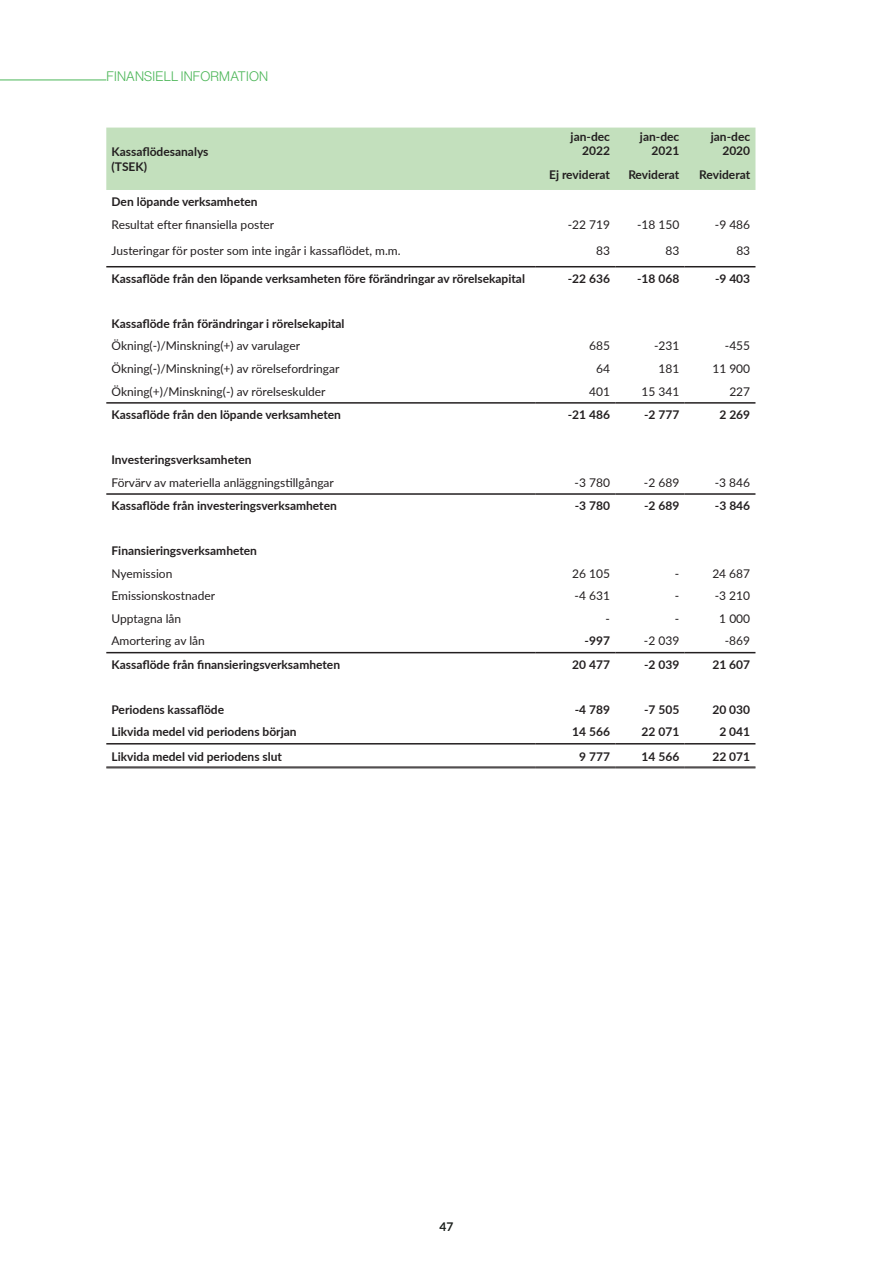
<style>
.page{position:relative;width:893px;height:1263px;background:#fff}
.page>*{position:absolute;margin:0;border:0;box-sizing:border-box;transform-origin:0 0}
.t1{font:13.5px "N Haas Grotesk DS Pro 45 Lt";letter-spacing:.015em;color:#4cb658}
.t2{font:700 12px/14.4px "Lato";color:#231f20;text-align:right}
.t3{font:12px "Lato";color:#231f20}
.t4{font:700 12px "Lato";color:#181d1a}
</style>
<div class="page">
<hr style="left:0;top:80px;width:106px;height:1px;background:#4cb658">
<div style="left:106px;top:128px;width:649px;height:62px;background:#c3e0bd"></div>
<hr style="left:106px;top:266px;width:430px;height:1px;background:#231f20">
<hr style="left:536px;top:266px;width:79px;height:1px;background:#231f20">
<hr style="left:615px;top:266px;width:70px;height:1px;background:#231f20">
<hr style="left:685px;top:266px;width:70px;height:1px;background:#231f20">
<hr style="left:536px;top:402px;width:79px;height:2px;background:#231f20">
<hr style="left:106px;top:402px;width:430px;height:2px;background:#231f20">
<hr style="left:615px;top:402px;width:70px;height:2px;background:#231f20">
<hr style="left:685px;top:402px;width:70px;height:2px;background:#231f20">
<hr style="left:106px;top:493px;width:430px;height:2px;background:#231f20">
<hr style="left:536px;top:493px;width:79px;height:2px;background:#231f20">
<hr style="left:615px;top:493px;width:70px;height:2px;background:#231f20">
<hr style="left:685px;top:493px;width:70px;height:2px;background:#231f20">
<hr style="left:106px;top:652px;width:430px;height:1px;background:#231f20">
<hr style="left:536px;top:652px;width:79px;height:1px;background:#231f20">
<hr style="left:615px;top:652px;width:70px;height:1px;background:#231f20">
<hr style="left:685px;top:652px;width:70px;height:1px;background:#231f20">
<hr style="left:106px;top:743px;width:430px;height:1px;background:#231f20">
<hr style="left:536px;top:743px;width:79px;height:1px;background:#231f20">
<hr style="left:615px;top:743px;width:70px;height:1px;background:#231f20">
<hr style="left:685px;top:743px;width:70px;height:1px;background:#231f20">
<hr style="left:106px;top:767px;width:430px;height:1px;background:#231f20">
<hr style="left:106px;top:768px;width:430px;height:1px;background:#231f20">
<hr style="left:536px;top:767px;width:79px;height:1px;background:#231f20">
<hr style="left:536px;top:768px;width:79px;height:1px;background:#231f20">
<hr style="left:615px;top:767px;width:70px;height:1px;background:#231f20">
<hr style="left:615px;top:768px;width:70px;height:1px;background:#231f20">
<hr style="left:685px;top:767px;width:70px;height:1px;background:#231f20">
<hr style="left:685px;top:768px;width:70px;height:1px;background:#231f20">
<p class="t1" style="left:106px;top:69px;width:163px">FINANSIELL INFORMATION</p>
<p class="t2" style="left:112px;top:144px;width:98px;text-align:left">Kassaflödesanalys (TSEK)</p>
<p class="t2" style="left:571px;top:129px;width:41px">jan-dec<br>2022</p>
<p class="t2" style="left:640px;top:129px;width:41px">jan-dec<br>2021</p>
<p class="t2" style="left:711px;top:129px;width:41px">jan-dec<br>2020</p>
<p class="t2" style="left:549px;top:167px;width:62px">Ej reviderat</p>
<p class="t2" style="left:628px;top:167px;width:53px">Reviderat</p>
<p class="t2" style="left:699px;top:167px;width:53px">Reviderat</p>
<p class="t2" style="left:112px;top:194px;width:148px">Den löpande verksamheten</p>
<p class="t3" style="left:112px;top:216px;width:164px">Resultat efter finansiella poster</p>
<p class="t3" style="left:568px;top:216px;width:44px">-22 719</p>
<p class="t3" style="left:637px;top:216px;width:44px">-18 150</p>
<p class="t3" style="left:715px;top:216px;width:37px">-9 486</p>
<p class="t3" style="left:112px;top:242px;width:290px">Justeringar för poster som inte ingår i kassaflödet, m.m.</p>
<p class="t3" style="left:596px;top:242px;width:15px">83</p>
<p class="t3" style="left:665px;top:242px;width:15px">83</p>
<p class="t3" style="left:736px;top:242px;width:15px">83</p>
<p class="t2" style="left:112px;top:271px;width:415px">Kassaflöde från den löpande verksamheten före förändringar av rörelsekapital</p>
<p class="t2" style="left:568px;top:271px;width:44px">-22 636</p>
<p class="t2" style="left:637px;top:271px;width:44px">-18 068</p>
<p class="t2" style="left:715px;top:271px;width:37px">-9 403</p>
<p class="t2" style="left:112px;top:316px;width:235px">Kassaflöde från förändringar i rörelsekapital</p>
<p class="t3" style="left:112px;top:337px;width:190px">Ökning(-)/Minskning(+) av varulager</p>
<p class="t3" style="left:589px;top:337px;width:22px">685</p>
<p class="t3" style="left:654px;top:337px;width:27px">-231</p>
<p class="t3" style="left:725px;top:337px;width:27px">-455</p>
<p class="t3" style="left:112px;top:360px;width:229px">Ökning(-)/Minskning(+) av rörelsefordringar</p>
<p class="t3" style="left:596px;top:360px;width:15px">64</p>
<p class="t3" style="left:658px;top:360px;width:22px">181</p>
<p class="t3" style="left:712px;top:360px;width:39px">11 900</p>
<p class="t3" style="left:112px;top:383px;width:216px">Ökning(+)/Minskning(-) av rörelseskulder</p>
<p class="t3" style="left:589px;top:383px;width:22px">401</p>
<p class="t3" style="left:641px;top:383px;width:39px">15 341</p>
<p class="t3" style="left:729px;top:383px;width:22px">227</p>
<p class="t2" style="left:112px;top:407px;width:231px">Kassaflöde från den löpande verksamheten</p>
<p class="t2" style="left:568px;top:407px;width:44px">-21 486</p>
<p class="t2" style="left:644px;top:407px;width:37px">-2 777</p>
<p class="t2" style="left:719px;top:407px;width:32px">2 269</p>
<p class="t2" style="left:112px;top:452px;width:142px">Investeringsverksamheten</p>
<p class="t3" style="left:112px;top:474px;width:224px">Förvärv av materiella anläggningstillgångar</p>
<p class="t3" style="left:575px;top:474px;width:37px">-3 780</p>
<p class="t3" style="left:644px;top:474px;width:37px">-2 689</p>
<p class="t3" style="left:715px;top:474px;width:37px">-3 846</p>
<p class="t2" style="left:112px;top:498px;width:227px">Kassaflöde från investeringsverksamheten</p>
<p class="t2" style="left:575px;top:498px;width:37px">-3 780</p>
<p class="t2" style="left:644px;top:498px;width:37px">-2 689</p>
<p class="t2" style="left:715px;top:498px;width:37px">-3 846</p>
<p class="t2" style="left:112px;top:543px;width:147px">Finansieringsverksamheten</p>
<p class="t3" style="left:112px;top:565px;width:62px">Nyemission</p>
<p class="t3" style="left:572px;top:565px;width:39px">26 105</p>
<p class="t3" style="left:675px;top:565px;width:6px">-</p>
<p class="t3" style="left:712px;top:565px;width:39px">24 687</p>
<p class="t3" style="left:112px;top:587px;width:105px">Emissionskostnader</p>
<p class="t3" style="left:575px;top:587px;width:37px">-4 631</p>
<p class="t3" style="left:675px;top:587px;width:6px">-</p>
<p class="t3" style="left:715px;top:587px;width:37px">-3 210</p>
<p class="t3" style="left:112px;top:610px;width:71px">Upptagna lån</p>
<p class="t3" style="left:606px;top:610px;width:6px">-</p>
<p class="t3" style="left:675px;top:610px;width:6px">-</p>
<p class="t3" style="left:719px;top:610px;width:32px">1 000</p>
<p class="t3" style="left:112px;top:632px;width:95px">Amortering av lån</p>
<p class="t2" style="left:585px;top:633px;width:27px">-997</p>
<p class="t3" style="left:644px;top:632px;width:37px">-2 039</p>
<p class="t3" style="left:725px;top:632px;width:27px">-869</p>
<p class="t2" style="left:112px;top:657px;width:230px">Kassaflöde från finansieringsverksamheten</p>
<p class="t2" style="left:572px;top:657px;width:39px">20 477</p>
<p class="t2" style="left:644px;top:657px;width:37px">-2 039</p>
<p class="t2" style="left:712px;top:657px;width:39px">21 607</p>
<p class="t2" style="left:112px;top:702px;width:114px">Periodens kassaflöde</p>
<p class="t2" style="left:575px;top:702px;width:37px">-4 789</p>
<p class="t2" style="left:644px;top:702px;width:37px">-7 505</p>
<p class="t2" style="left:712px;top:702px;width:39px">20 030</p>
<p class="t2" style="left:112px;top:724px;width:187px">Likvida medel vid periodens början</p>
<p class="t2" style="left:572px;top:724px;width:39px">14 566</p>
<p class="t2" style="left:642px;top:724px;width:39px">22 071</p>
<p class="t2" style="left:719px;top:724px;width:32px">2 041</p>
<p class="t2" style="left:111px;top:748px;width:172px">Likvida medel vid periodens slut</p>
<p class="t2" style="left:579px;top:748px;width:32px">9 777</p>
<p class="t2" style="left:642px;top:748px;width:39px">14 566</p>
<p class="t2" style="left:712px;top:748px;width:39px">22 071</p>
<p class="t4" style="left:439px;top:1218px;width:15px">47</p>
</div>
